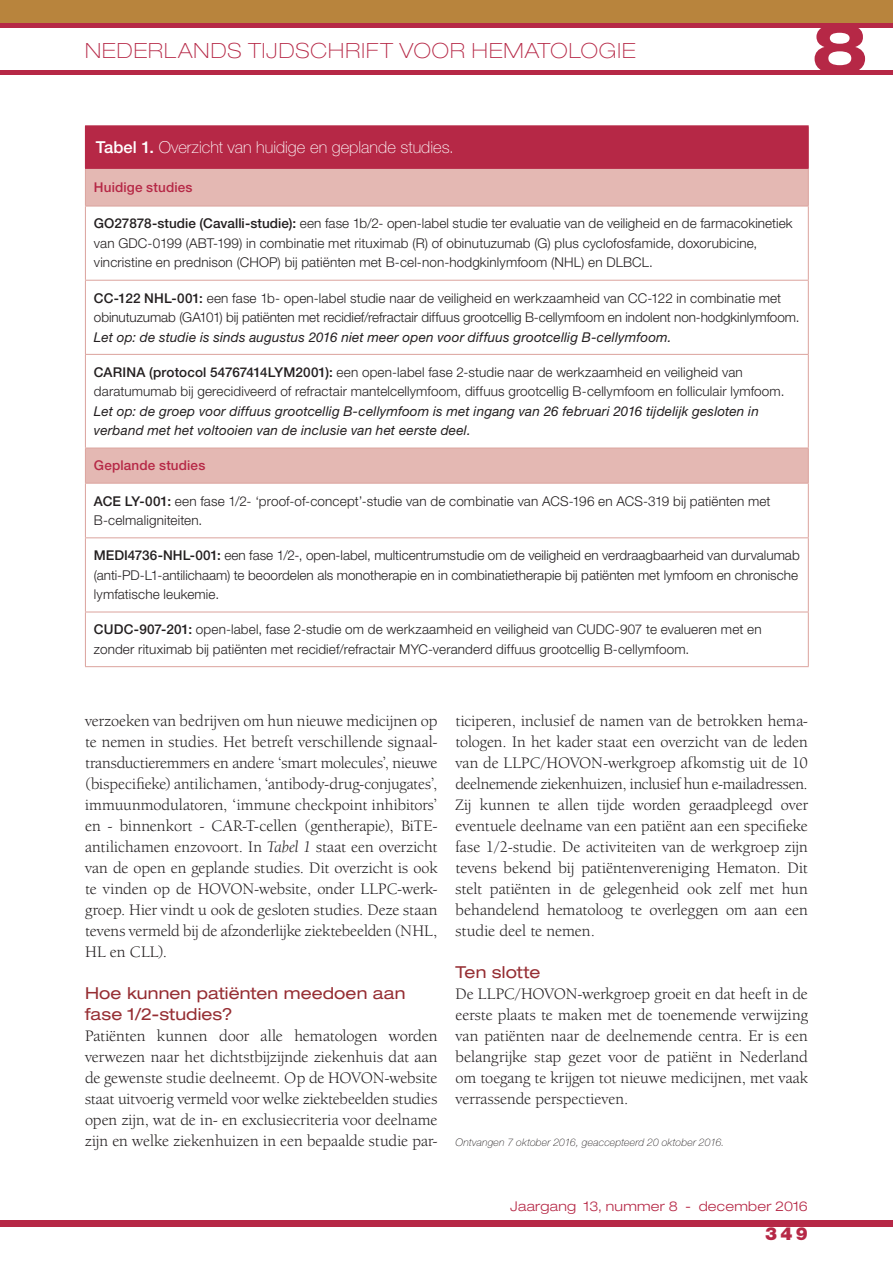
<style>
.page{position:relative;width:893px;height:1263px;background:#fff}
.page>*{position:absolute;margin:0;border:0;box-sizing:border-box;transform-origin:0 0}
.t1{font:700 expanded 69px "Helvetica Neue LT Std";color:#b62846}
.t2{font:100 expanded 21px "Helvetica Neue LT Std";letter-spacing:.055em;color:#b62846}
.t3{font:900 18px "Helvetica Neue LT Std";color:#b62846}
.BODY{font:16.5px/21px "Berkeley Oldstyle IT Cby BT";color:#231f20;text-align:justify}
.Kopje_rood{font:expanded 16.5px/21px "Helvetica Neue LT Std";letter-spacing:.005em;color:#962e33}
.t4{font:100 16.5px "Helvetica Neue LT Std";color:#fff}
.t5{font:300 13.5px/19.5px "Helvetica Neue LT Std";letter-spacing:.01em;color:#231f20}
.t6{font:italic 13.5px "Helvetica Neue LT Std";letter-spacing:.01em;color:#231f20}
.t7{font:300 expanded 13.5px "Helvetica Neue LT Std";letter-spacing:.02em;color:#b62846}
.t8{font:500 13.5px "Helvetica Neue LT Std";letter-spacing:.01em;color:#b62846}
.REFS{font:italic 100 10.5px "Helvetica Neue LT Std";letter-spacing:.015em;color:#231f20}
.s1{font-weight:500}
.s2{font-weight:400;font-style:italic}
.s3{font-style:italic}
</style>
<div class="page">
<div style="left:0;top:0;width:893px;height:23px;background:#b8843d"></div>
<div style="left:0;top:1220px;width:893px;height:7px;background:#b62846"></div>
<hr style="left:0;top:70px;width:893px;height:4px;background:#b62846">
<div style="left:0;top:23px;width:893px;height:5px;background:#b62846"></div>
<div style="left:85px;top:126px;width:723px;height:42px;background:#b62846"></div>
<div style="left:86px;top:169px;width:722px;height:37px;background:#e4b8b3"></div>
<svg style="left:86px;top:207px;width:722px;height:459px"></svg>
<hr style="left:85px;top:169px;width:1px;height:37px;background:#dba39d">
<hr style="left:808px;top:169px;width:1px;height:37px;background:#dba39d">
<hr style="left:85px;top:448px;width:724px;height:1px;background:#dba39d">
<hr style="left:85px;top:448px;width:1px;height:35px;background:#dba39d">
<hr style="left:808px;top:448px;width:1px;height:35px;background:#dba39d">
<hr style="left:85px;top:206px;width:1px;height:74px;background:#dba39d">
<hr style="left:808px;top:206px;width:1px;height:74px;background:#dba39d">
<hr style="left:85px;top:281px;width:1px;height:73px;background:#dba39d">
<hr style="left:808px;top:281px;width:1px;height:73px;background:#dba39d">
<hr style="left:85px;top:355px;width:1px;height:93px;background:#dba39d">
<hr style="left:808px;top:355px;width:1px;height:93px;background:#dba39d">
<hr style="left:85px;top:484px;width:1px;height:53px;background:#dba39d">
<hr style="left:808px;top:484px;width:1px;height:53px;background:#dba39d">
<hr style="left:85px;top:538px;width:1px;height:74px;background:#dba39d">
<hr style="left:808px;top:538px;width:1px;height:74px;background:#dba39d">
<hr style="left:85px;top:612px;width:1px;height:54px;background:#dba39d">
<hr style="left:808px;top:612px;width:1px;height:54px;background:#dba39d">
<hr style="left:85px;top:206px;width:724px;height:1px;background:#dba39d">
<hr style="left:85px;top:280px;width:724px;height:1px;background:#dba39d">
<hr style="left:85px;top:354px;width:724px;height:1px;background:#dba39d">
<hr style="left:85px;top:483px;width:724px;height:1px;background:#dba39d">
<hr style="left:85px;top:537px;width:724px;height:1px;background:#dba39d">
<hr style="left:85px;top:612px;width:724px;height:1px;background:#dba39d">
<hr style="left:85px;top:666px;width:724px;height:1px;background:#dba39d">
<hr style="left:85px;top:125px;width:724px;height:1px;background:#b62846">
<hr style="left:808px;top:126px;width:1px;height:42px;background:#b62846">
<hr style="left:85px;top:168px;width:724px;height:1px;background:#b62846">
<p class="t2" style="left:85px;top:38px;width:552px">NEDERLANDS TIJDSCHRIFT VOOR HEMATOLOGIE</p>
<h1 class="t1" style="left:812px;top:5px;width:58px">8</h1>
<p class="t4" style="left:96px;top:138px;width:360px"><span class="s1">Tabel 1.</span> Overzicht van huidige en geplande studies.</p>
<p class="t8" style="left:94px;top:179px;width:100px">Huidige studies</p>
<p class="t5" style="left:94px;top:214px;width:700px"><span class="s1">GO27878-studie (Cavalli-studie):</span> een fase 1b/2- open-label studie ter evaluatie van de veiligheid en de farmacokinetiek van GDC-0199 (ABT-199) in combinatie met rituximab (R) of obinutuzumab (G) plus cyclofosfamide, doxorubicine,</p>
<p class="t5" style="left:94px;top:253px;width:560px">vincristine en prednison (CHOP) bij patiënten met B-cel-non-hodgkinlymfoom (NHL) en DLBCL.</p>
<p class="t5" style="left:94px;top:288px;width:707px"><span class="s1">CC-122 NHL-001:</span> een fase 1b- open-label studie naar de veiligheid en werkzaamheid van CC-122 in combinatie met obinutuzumab (GA101) bij patiënten met recidief/refractair diffuus grootcellig B-cellymfoom en indolent non-hodgkinlymfoom.<br><span class="s2">Let op: de studie is sinds augustus 2016 niet meer open voor diffuus grootcellig B-cellymfoom.</span></p>
<p class="t5" style="left:94px;top:362px;width:650px"><span class="s1">CARINA (protocol 54767414LYM2001):</span> een open-label fase 2-studie naar de werkzaamheid en veiligheid van</p>
<p class="t5" style="left:94px;top:381px;width:692px">daratumumab bij gerecidiveerd of refractair mantelcellymfoom, diffuus grootcellig B-cellymfoom en folliculair lymfoom.</p>
<p class="t6" style="left:94px;top:403px;width:666px">Let op: de groep voor diffuus grootcellig B-cellymfoom is met ingang van 26 februari 2016 tijdelijk gesloten in</p>
<p class="t6" style="left:94px;top:422px;width:378px">verband met het voltooien van de inclusie van het eerste deel.</p>
<p class="t8" style="left:94px;top:458px;width:113px">Geplande studies</p>
<p class="t5" style="left:94px;top:491px;width:678px"><span class="s1">ACE LY-001:</span> een fase 1/2- ‘proof-of-concept’-studie van de combinatie van ACS-196 en ACS-319 bij patiënten met</p>
<p class="t5" style="left:94px;top:510px;width:110px">B-celmaligniteiten.</p>
<p class="t5" style="left:94px;top:545px;width:707px"><span class="s1">MEDI4736-NHL-001:</span> een fase 1/2-, open-label, multicentrumstudie om de veiligheid en verdraagbaarheid van durvalumab (anti-PD-L1-antilichaam) te beoordelen als monotherapie en in combinatietherapie bij patiënten met lymfoom en chronische lymfatische leukemie.</p>
<p class="t5" style="left:94px;top:619px;width:669px"><span class="s1">CUDC-907-201:</span> open-label, fase 2-studie om de werkzaamheid en veiligheid van CUDC-907 te evalueren met en zonder rituximab bij patiënten met recidief/refractair MYC-veranderd diffuus grootcellig B-cellymfoom.</p>
<p class="BODY" style="left:85px;top:710px;width:354px">verzoeken van bedrijven om hun nieuwe medicijnen op te nemen in studies. Het betreft verschillende signaal&shy;transductieremmers en andere ‘smart molecules’, nieuwe (bispecifieke) antilichamen, ‘antibody-drug-conjugates’, immuunmodulatoren, ‘immune checkpoint inhibitors’ en - binnenkort - CAR-T-cellen (gentherapie), BiTE&shy;antilichamen enzovoort. In <span class="s3">Tabel 1</span> staat een overzicht van de open en geplande studies. Dit overzicht is ook te vinden op de HOVON-website, onder LLPC-werk&shy;groep. Hier vindt u ook de gesloten studies. Deze staan tevens vermeld bij de afzonderlijke ziektebeelden (NHL, HL en CLL).</p>
<p class="Kopje_rood" style="left:85px;top:982px;width:322px">Hoe kunnen patiënten meedoen aan fase 1/2-studies?</p>
<p class="BODY" style="left:85px;top:1025px;width:354px">Patiënten kunnen door alle hematologen worden verwezen naar het dichtstbijzijnde ziekenhuis dat aan de gewenste studie deelneemt. Op de HOVON-website staat uitvoerig vermeld voor welke ziektebeelden studies open zijn, wat de in- en exclusiecriteria voor deelname zijn en welke ziekenhuizen in een bepaalde studie par-</p>
<p class="BODY" style="left:455px;top:710px;width:354px">ticiperen, inclusief de namen van de betrokken hema&shy;tologen. In het kader staat een overzicht van de leden van de LLPC/HOVON-werkgroep afkomstig uit de 10 deelnemende ziekenhuizen, inclusief hun e-mailadressen.<br>Zij kunnen te allen tijde worden geraadpleegd over eventuele deelname van een patiënt aan een specifieke fase 1/2-studie. De activiteiten van de werkgroep zijn tevens bekend bij patiëntenvereniging Hematon. Dit stelt patiënten in de gelegenheid ook zelf met hun behandelend hematoloog te overleggen om aan een studie deel te nemen.</p>
<p class="Kopje_rood" style="left:455px;top:961px;width:87px">Ten slotte</p>
<p class="BODY" style="left:455px;top:983px;width:354px">De LLPC/HOVON-werkgroep groeit en dat heeft in de eerste plaats te maken met de toenemende verwijzing van patiënten naar de deelnemende centra. Er is een belangrijke stap gezet voor de patiënt in Nederland om toegang te krijgen tot nieuwe medicijnen, met vaak verrassende perspectieven.</p>
<p class="REFS" style="left:455px;top:1136px;width:271px">Ontvangen 7 oktober 2016, geaccepteerd 20 oktober 2016.</p>
<p class="t7" style="left:510px;top:1198px;width:299px">Jaargang 13, nummer 8 - december 2016</p>
<p class="t3" style="left:765px;top:1222px;width:44px">349</p>
</div>
